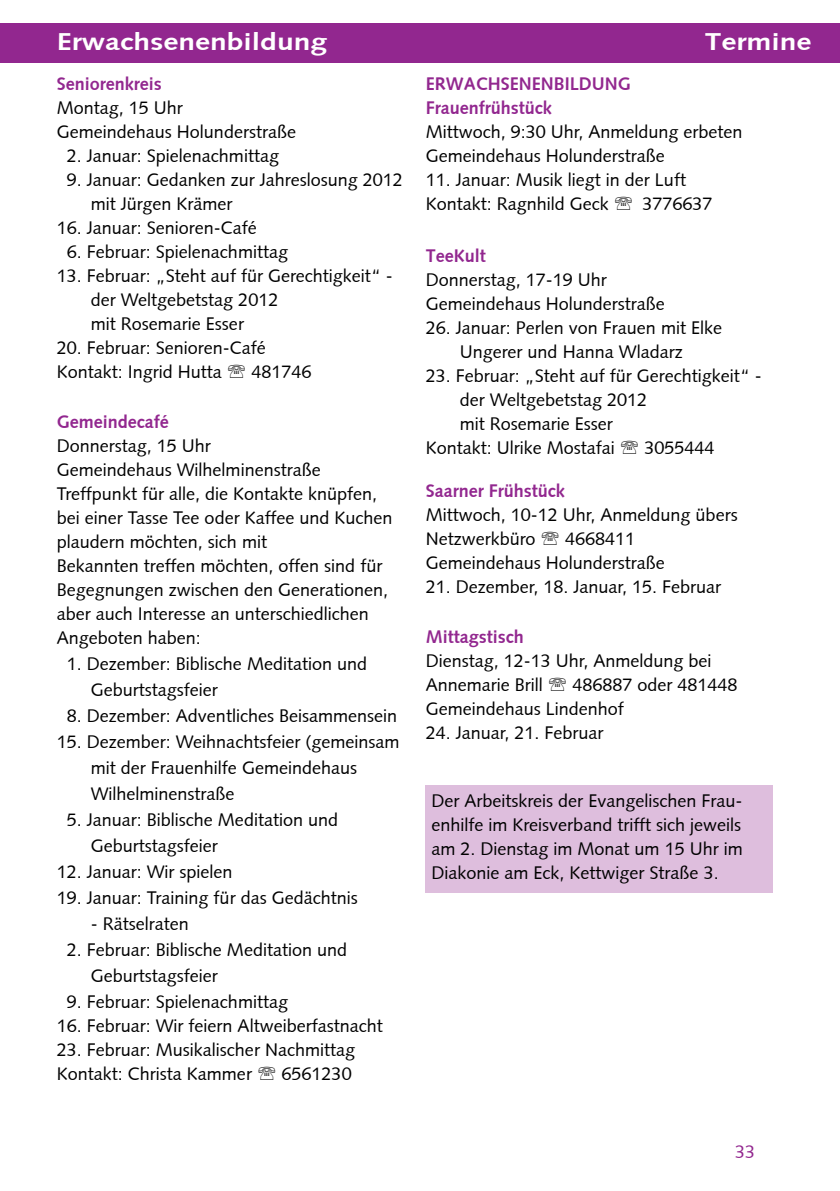
<style>
.page{position:relative;width:840px;height:1191px;background:#fff}
.page>*{position:absolute;margin:0;border:0;box-sizing:border-box;transform-origin:0 0}
.t1{font:700 24px "Syntax";color:#fff;scale:1.25 1}
.t2{font:18px/24px "Syntax";color:#000}
.t3{font:700 18px/24px "Syntax";color:#92278f}
.t4{font:18px "Syntax";color:#92278f}
</style>
<div class="page">
<div style="left:0;top:23px;width:839px;height:39px;background:#92278f"></div>
<div style="left:425px;top:785px;width:347px;height:107px;background:#debedd"></div>
<h1 class="t1" style="left:57px;top:28px;width:218px">Erwachsenenbildung</h1>
<h1 class="t1" style="left:704px;top:28px;width:87px">Termine</h1>
<p class="t3" style="left:57px;top:72px;width:106px">Seniorenkreis</p>
<p class="t2" style="left:57px;top:96px;width:241px">Montag, 15 Uhr<br>Gemeindehaus Holunderstraße</p>
<p class="t2" style="left:67px;top:144px;width:214px">2. Januar: Spielenachmittag</p>
<p class="t2" style="left:91px;top:168px;width:313px;text-indent:-24px">9. Januar: Gedanken zur Jahreslosung 2012 mit Jürgen Krämer</p>
<p class="t2" style="left:57px;top:216px;width:201px">16. Januar: Senioren-Café</p>
<p class="t2" style="left:67px;top:240px;width:223px">6. Februar: Spielenachmittag</p>
<p class="t2" style="left:91px;top:264px;width:303px;text-indent:-34px">13. Februar: „Steht auf für Gerechtigkeit“ - der Weltgebetstag 2012<br>mit Rosemarie Esser</p>
<p class="t2" style="left:57px;top:336px;width:210px">20. Februar: Senioren-Café<br>Kontakt: Ingrid Hutta</p>
<p class="t3" style="left:425px;top:72px;width:127px">Erwachsenenbildung<br>Frauenfrühstück</p>
<p class="t2" style="left:425px;top:120px;width:318px">Mittwoch, 9:30 Uhr, Anmeldung erbeten<br>Gemeindehaus Holunderstraße</p>
<p class="t2" style="left:425px;top:168px;width:262px">11. Januar: Musik liegt in der Luft<br>Kontakt: Ragnhild Geck</p>
<p class="t2" style="left:642px;top:192px;width:72px">3776637</p>
<p class="t3" style="left:425px;top:244px;width:62px">TeeKult</p>
<p class="t2" style="left:425px;top:268px;width:241px">Donnerstag, 17-19 Uhr<br>Gemeindehaus Holunderstraße</p>
<p class="t2" style="left:425px;top:316px;width:298px;text-align:center">26. Januar: Perlen von Frauen mit Elke<br>Ungerer und Hanna Wladarz</p>
<p class="t2" style="left:425px;top:364px;width:337px">23. Februar: „Steht auf für Gerechtigkeit“ -</p>
<p class="t2" style="left:459px;top:388px;width:189px">der Weltgebetstag 2012</p>
<p class="t2" style="left:459px;top:412px;width:155px">mit Rosemarie Esser</p>
<p class="t2" style="left:425px;top:436px;width:190px">Kontakt: Ulrike Mostafai</p>
<p class="t2" style="left:644px;top:436px;width:72px">3055444</p>
<p class="t3" style="left:425px;top:479px;width:140px">Saarner Frühstück</p>
<p class="t2" style="left:425px;top:503px;width:313px">Mittwoch, 10-12 Uhr, Anmeldung übers<br>Netzwerkbüro</p>
<p class="t2" style="left:251px;top:360px;width:62px">481746</p>
<p class="t3" style="left:57px;top:410px;width:113px">Gemeindecafé</p>
<p class="t2" style="left:57px;top:434px;width:337px">Donnerstag, 15 Uhr<br>Gemeindehaus Wilhelminenstraße Treffpunkt für alle, die Kontakte knüpfen, bei einer Tasse Tee oder Kaffee und Kuchen plaudern möchten, sich mit<br>Bekannten treffen möchten, offen sind für Begegnungen zwischen den Generationen, aber auch Interesse an unterschiedlichen Angeboten haben:</p>
<p class="t2" style="left:91px;top:651px;width:278px;line-height:26px;text-indent:-24px">1. Dezember: Biblische Meditation und<br>Geburtstagsfeier</p>
<p class="t2" style="left:67px;top:704px;width:332px">8. Dezember: Adventliches Beisammensein</p>
<p class="t2" style="left:91px;top:729px;width:310px;line-height:26px;text-indent:-34px">15. Dezember: Weihnachtsfeier (gemeinsam mit der Frauenhilfe Gemeindehaus<br>Wilhelminenstraße</p>
<p class="t2" style="left:91px;top:807px;width:249px;line-height:26px;text-indent:-24px">5. Januar: Biblische Meditation und<br>Geburtstagsfeier</p>
<p class="t2" style="left:57px;top:860px;width:177px">12. Januar: Wir spielen</p>
<p class="t2" style="left:57px;top:886px;width:302px">19. Januar: Training für das Gedächtnis</p>
<p class="t2" style="left:91px;top:912px;width:99px">- Rätselraten</p>
<p class="t2" style="left:91px;top:937px;width:258px;line-height:26px;text-indent:-24px">2. Februar: Biblische Meditation und<br>Geburtstagsfeier</p>
<p class="t2" style="left:67px;top:990px;width:223px">9. Februar: Spielenachmittag</p>
<p class="t2" style="left:57px;top:1014px;width:327px">16. Februar: Wir feiern Altweiberfastnacht</p>
<p class="t2" style="left:57px;top:1038px;width:300px">23. Februar: Musikalischer Nachmittag<br>Kontakt: Christa Kammer</p>
<p class="t2" style="left:425px;top:527px;width:241px;text-indent:139px">4668411<br>Gemeindehaus Holunderstraße</p>
<p class="t2" style="left:425px;top:575px;width:297px">21. Dezember, 18. Januar, 15. Februar</p>
<p class="t3" style="left:425px;top:625px;width:99px">Mittagstisch</p>
<p class="t2" style="left:425px;top:649px;width:287px">Dienstag, 12-13 Uhr, Anmeldung bei<br>Annemarie Brill</p>
<p class="t2" style="left:425px;top:673px;width:313px;text-indent:147px">486887 oder 481448<br>Gemeindehaus Lindenhof</p>
<p class="t2" style="left:425px;top:721px;width:179px">24. Januar, 21. Februar</p>
<p class="t2" style="left:431px;top:789px;width:313px;text-align:justify">Der Arbeitskreis der Evangelischen Frau&shy;enhilfe im Kreisverband trifft sich jeweils am 2. Dienstag im Monat um 15 Uhr im Diakonie am Eck, Kettwiger Straße 3.</p>
<p class="t2" style="left:281px;top:1062px;width:72px">6561230</p>
<p class="t4" style="left:734px;top:1141px;width:22px">33</p>
</div>
